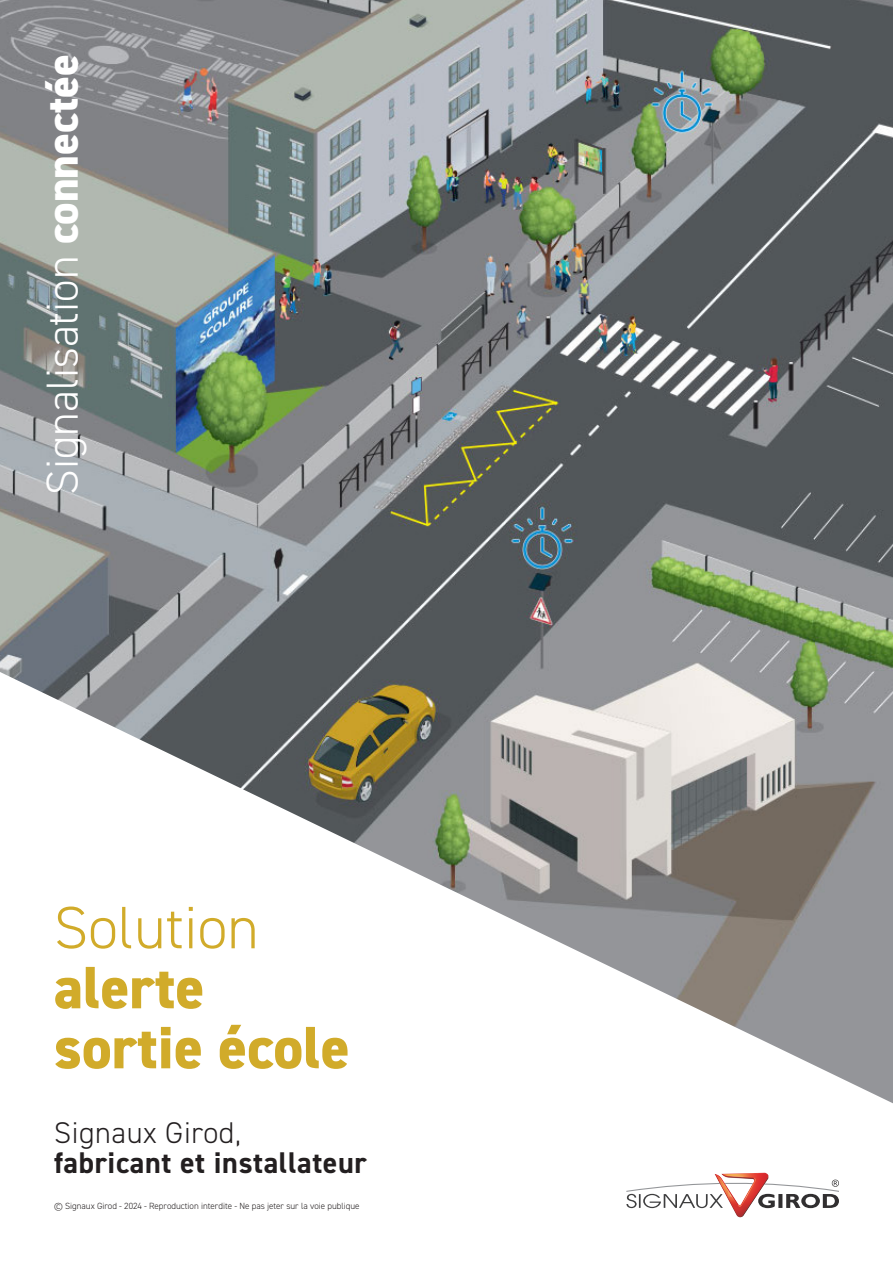
<style>
.page{position:relative;width:893px;height:1263px;background:#fff}
.page>*{position:absolute;margin:0;border:0;box-sizing:border-box;transform-origin:0 0}
.t1{font:800 60px "DIN2014";color:#d1ab2a}
.t2{font:300 60px "DIN2014";color:#d1ab2a}
.t3{font:300 45px "DIN2014";color:#fff}
.t4{font:700 30px "DIN2014";letter-spacing:.02em;color:#231f20}
.t5{font:300 30px "DIN2014";letter-spacing:.02em;color:#231f20}
.t6{font:300 9px "DIN2014";color:#231f20}
.s1{font-weight:800}
</style>
<div class="page">
<img style="left:0;top:0;width:893px;height:1103px">
<img style="left:714px;top:1173px;width:50px;height:43px">
<svg style="left:626px;top:1179px;width:213px;height:29px"></svg>
<p class="t3" style="left:35px;top:495px;width:442px;rotate:-90deg">Signalisation <span class="s1">connectée</span></p>
<p class="t2" style="left:54px;top:891px;width:206px">Solution</p>
<p class="t1" style="left:54px;top:948px;width:152px">alerte</p>
<p class="t1" style="left:54px;top:1008px;width:297px">sortie école</p>
<p class="t5" style="left:54px;top:1114px;width:188px">Signaux Girod,</p>
<p class="t4" style="left:54px;top:1142px;width:314px">fabricant et installateur</p>
<p class="t6" style="left:54px;top:1200px;width:307px">© Signaux Girod - 2024 - Reproduction interdite - Ne pas jeter sur la voie publique</p>
</div>
